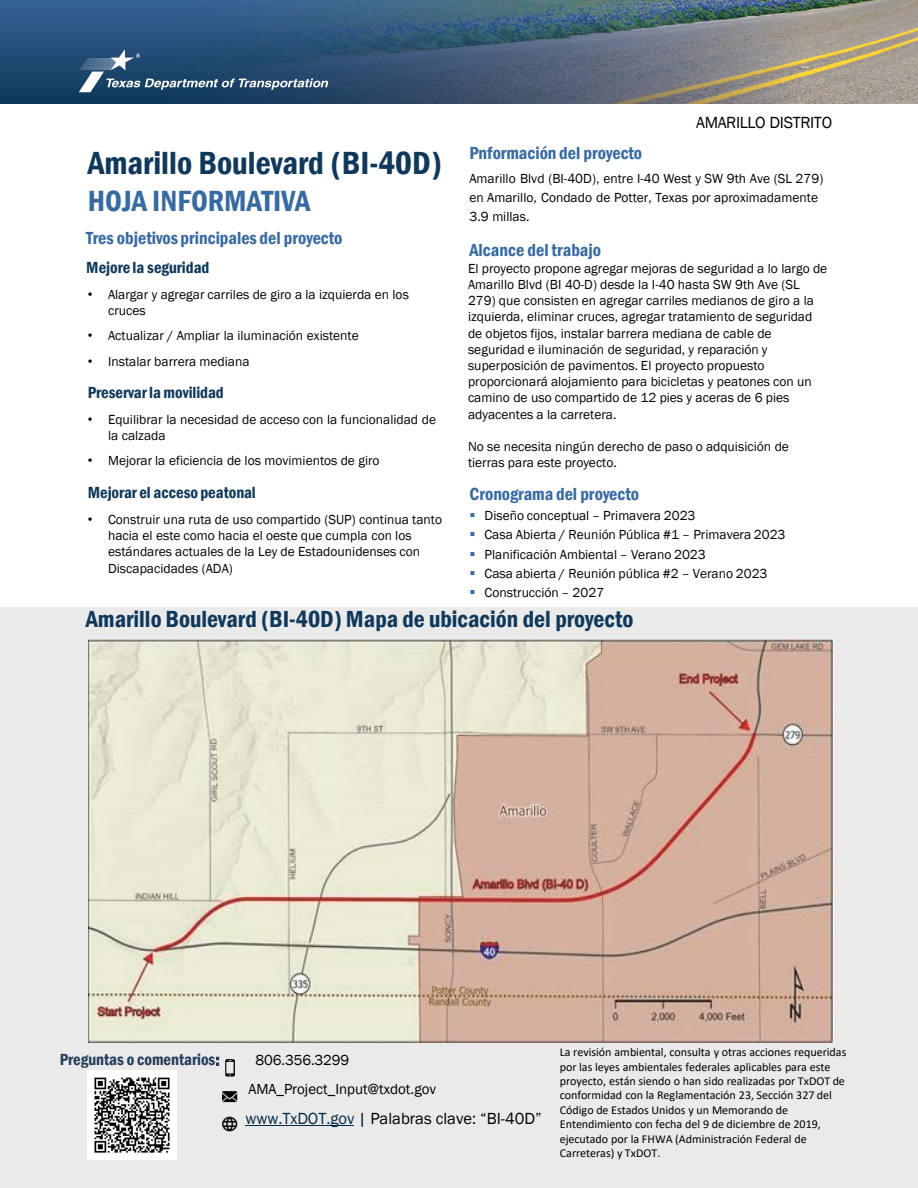
<style>
.page{position:relative;width:918px;height:1188px;background:#fff}
.page>*{position:absolute;margin:0;border:0;box-sizing:border-box;transform-origin:0 0}
.t1{font:600 condensed 33px "Franklin Gothic";color:#0f385a}
.t2{font:600 condensed 30px "Franklin Gothic";color:#386aa2}
.t3{font:600 condensed 24px "Franklin Gothic";color:#0f385a}
.t4{font:600 condensed 18px "Franklin Gothic";color:#386aa2}
.t5{font:600 condensed 16.5px "Franklin Gothic";letter-spacing:-.005em;color:#0f385a}
.t6{font:16.5px "Franklin Gothic";letter-spacing:-.005em;color:#000}
.t7{font:600 condensed 16.5px "Franklin Gothic";color:#243c5b}
.t8{font:15px "Franklin Gothic";letter-spacing:-.005em;color:#000}
.t9{font:13.5px/16.2px "Franklin Gothic";color:#000}
.t10{font:12px/14.4px "Calibri";letter-spacing:-.005em;color:#000}
.s1{font-family:"Arial"}
.s2{color:#386aa2}
.s3{color:#042a45}
</style>
<div class="page">
<img style="left:0;top:0;width:918px;height:103px">
<div style="left:0;top:608px;width:918px;height:580px;background:#eaeaea"></div>
<svg style="left:79px;top:49px;width:249px;height:43px;background:#3a5d7e"></svg>
<img style="left:89px;top:639px;width:744px;height:404px">
<hr style="left:246px;top:1126px;width:108px;height:1px;background:#042a45">
<img style="left:222px;top:1059px;width:15px;height:72px">
<img style="left:88px;top:1070px;width:89px;height:89px">
<p class="t1" style="left:88px;top:141px;width:356px">Amarillo Boulevard (BI-40D)</p>
<p class="t2" style="left:88px;top:181px;width:224px">HOJA INFORMATIVA</p>
<p class="t4" style="left:86px;top:226px;width:258px">Tres objetivos principales del proyecto</p>
<p class="t5" style="left:86px;top:257px;width:125px">Mejore la seguridad</p>
<p class="t9" style="left:108px;top:287px;width:302px;text-indent:-20px"><span class="s1">•</span> Alargar y agregar carriles de giro a la izquierda en los cruces</p>
<p class="t9" style="left:88px;top:328px;width:273px"><span class="s1">•</span> Actualizar / Ampliar la iluminación existente</p>
<p class="t9" style="left:88px;top:353px;width:163px"><span class="s1">•</span> Instalar barrera mediana</p>
<p class="t5" style="left:88px;top:382px;width:138px">Preservarla movilidad</p>
<p class="t9" style="left:108px;top:412px;width:330px;text-indent:-20px"><span class="s1">•</span> Equilibrar la necesidad de acceso con la funcionalidad de la calzada</p>
<p class="t9" style="left:88px;top:453px;width:293px"><span class="s1">•</span> Mejorar la eficiencia de los movimientos de giro</p>
<p class="t5" style="left:88px;top:482px;width:170px">Mejorar el acceso peatonal</p>
<p class="t9" style="left:108px;top:512px;width:336px;text-indent:-20px"><span class="s1">•</span> Construir una ruta de uso compartido (SUP) continua tanto hacia el este como hacia el oeste que cumpla con los estándares actuales de la Ley de Estadounidenses con Discapacidades (ADA)</p>
<p class="t6" style="left:696px;top:113px;width:137px">AMARILLO DISTRITO</p>
<p class="t4" style="left:469px;top:141px;width:174px">Pnformación del proyecto</p>
<p class="t9" style="left:469px;top:169px;width:355px;line-height:19.5px">Amarillo Blvd (BI-40D), entre I-40 West y SW 9th Ave (SL 279) en Amarillo, Condado de Potter, Texas por aproximadamente<br>3.9 millas.</p>
<p class="t4" style="left:469px;top:238px;width:133px">Alcance del trabajo</p>
<p class="t9" style="left:468px;top:261px;width:361px">El proyecto propone agregar mejoras de seguridad a lo largo de Amarillo Blvd (BI 40-D) desde la I-40 hasta SW 9th Ave (SL 279) que consisten en agregar carriles medianos de giro a la izquierda, eliminar cruces, agregar tratamiento de seguridad de objetos fijos, instalar barrera mediana de cable de seguridad e iluminación de seguridad, y reparación y superposición de pavimentos. El proyecto propuesto proporcionará alojamiento para bicicletas y peatones con un camino de uso compartido de 12 pies y aceras de 6 pies adyacentes a la carretera.</p>
<p class="t9" style="left:468px;top:439px;width:322px">No se necesita ningún derecho de paso o adquisición de tierras para este proyecto.</p>
<p class="t4" style="left:469px;top:482px;width:171px">Cronograma del proyecto</p>
<p class="t9" style="left:469px;top:508px;width:228px"><span class="s2">▪</span> Diseño conceptual – Primavera 2023</p>
<p class="t9" style="left:469px;top:527px;width:318px"><span class="s2">▪</span> Casa Abierta / Reunión Pública #1 – Primavera 2023</p>
<p class="t9" style="left:469px;top:546px;width:238px"><span class="s2">▪</span> Planificación Ambiental – Verano 2023</p>
<p class="t9" style="left:469px;top:566px;width:300px"><span class="s2">▪</span> Casa abierta / Reunión pública #2 – Verano 2023</p>
<p class="t9" style="left:469px;top:585px;width:136px"><span class="s2">▪</span> Construcción – 2027</p>
<p class="t3" style="left:86px;top:603px;width:549px">Amarillo Boulevard (BI-40D) Mapa de ubicación del proyecto</p>
<p class="t7" style="left:60px;top:1049px;width:161px">Preguntas o comentarios:</p>
<p class="t8" style="left:256px;top:1051px;width:95px">806.356.3299</p>
<p class="t8" style="left:249px;top:1080px;width:189px">AMA_Project_Input@txdot.gov</p>
<p class="t6" style="left:246px;top:1109px;width:298px"><span class="s3">www.TxDOT.gov</span> | Palabras clave: “BI-40D”</p>
<p class="t10" style="left:560px;top:1045px;width:288px">La revisión ambiental, consulta y otras acciones requeridas por las leyes ambientales federales aplicables para este proyecto, están siendo o han sido realizadas por TxDOT de conformidad con la Reglamentación 23, Sección 327 del Código de Estados Unidos y un Memorando de Entendimiento con fecha del 9 de diciembre de 2019, ejecutado por la FHWA (Administración Federal de Carreteras) y TxDOT.</p>
</div>
